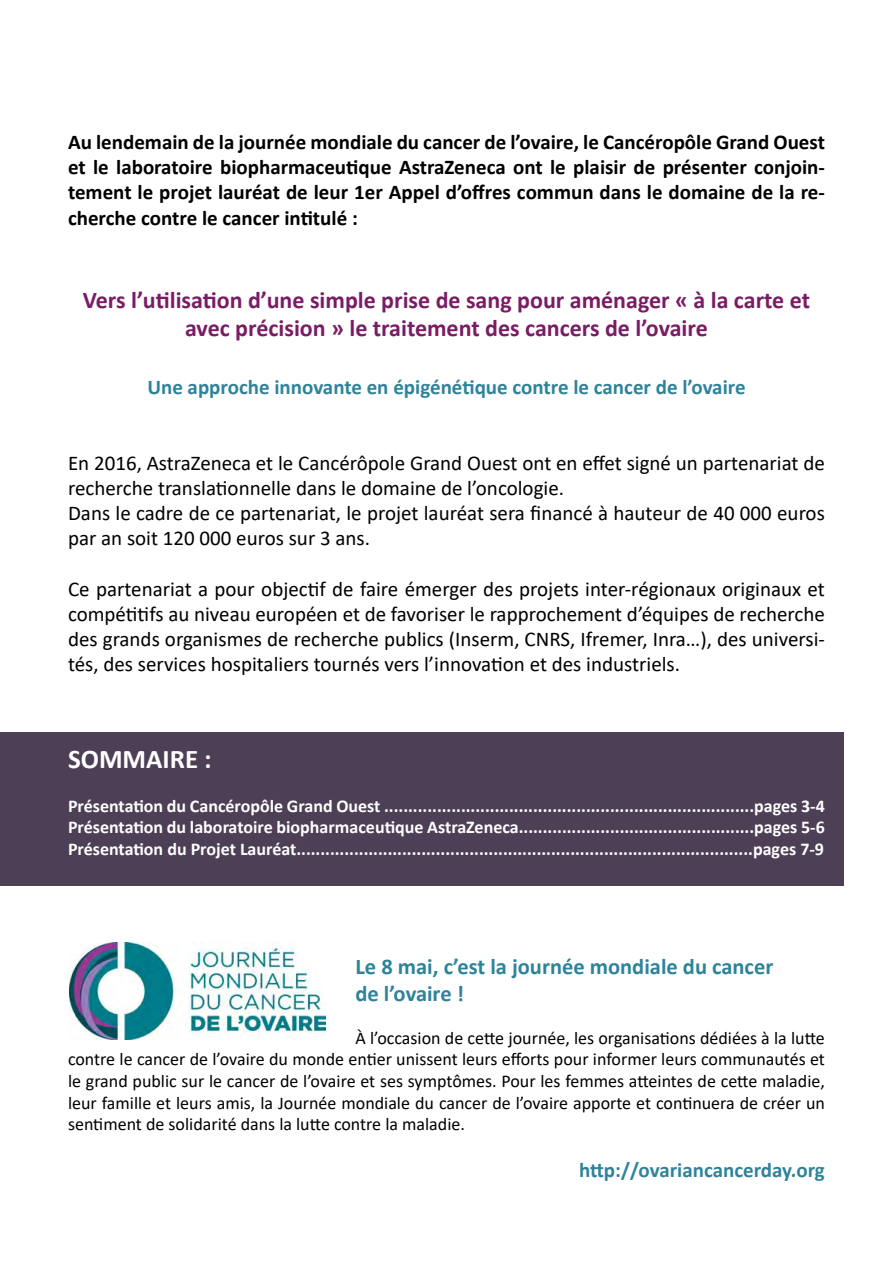
<style>
.page{position:relative;width:893px;height:1263px;background:#fff}
.page>*{position:absolute;margin:0;border:0;box-sizing:border-box;transform-origin:0 0}
.t1{font:700 27px "Calibri";color:#fff}
.t2{font:700 24px/28.8px "Calibri";color:#7a1c65;text-align:center}
.t3{font:700 22.5px/27px "Calibri";color:#2e839b}
.t4{font:21px/25.2px "Calibri";color:#000}
.t5{font:700 21px/25.2px "Calibri";color:#000;text-align:justify}
.t6{font:700 21px "Calibri";color:#2e839b}
.t7{font:18px/21.6px "Calibri";color:#000;text-align:justify}
.t8{font:700 18px/21.6px "Calibri";color:#fff;text-align:justify}
</style>
<div class="page">
<div style="left:0;top:732px;width:843px;height:153px;background:#4d3f55"></div>
<hr style="left:892px;top:156px;width:1px;height:76px;background:#4d3f55">
<img style="left:69px;top:942px;width:257px;height:97px">
<p class="t5" style="left:68px;top:129px;width:758px">Au lendemain de la journée mondiale du cancer de l’ovaire, le Cancéropôle Grand Ouest et le laboratoire biopharmaceutique AstraZeneca ont le plaisir de présenter conjoin&shy;tement le projet lauréat de leur 1er Appel d’offres commun dans le domaine de la re&shy;cherche contre le cancer intitulé :</p>
<p class="t2" style="left:83px;top:285px;width:729px">Vers l’utilisation d’une simple prise de sang pour aménager « à la carte et avec précision » le traitement des cancers de l’ovaire</p>
<p class="t6" style="left:147px;top:372px;width:600px">Une approche innovante en épigénétique contre le cancer de l’ovaire</p>
<p class="t4" style="left:68px;top:449px;width:758px">En 2016, AstraZeneca et le Cancérôpole Grand Ouest ont en effet signé un partenariat de recherche translationnelle dans le domaine de l’oncologie.<br>Dans le cadre de ce partenariat, le projet lauréat sera financé à hauteur de 40 000 euros par an soit 120 000 euros sur 3 ans.</p>
<p class="t4" style="left:68px;top:575px;width:758px;text-align:justify">Ce partenariat a pour objectif de faire émerger des projets inter-régionaux originaux et compétitifs au niveau européen et de favoriser le rapprochement d’équipes de recherche des grands organismes de recherche publics (Inserm, CNRS, Ifremer, Inra…), des universi&shy;tés, des services hospitaliers tournés vers l’innovation et des industriels.</p>
<p class="t1" style="left:68px;top:740px;width:145px">SOMMAIRE :</p>
<p class="t8" style="left:68px;top:794px;width:758px">Présentation du Cancéropôle Grand Ouest .............................................................................pages 3-4<br>Présentation du laboratoire biopharmaceutique AstraZeneca.................................................pages 5-6<br>Présentation du Projet Lauréat...............................................................................................pages 7-9</p>
<p class="t3" style="left:355px;top:952px;width:419px">Le 8 mai, c’est la journée mondiale du cancer de l’ovaire !</p>
<p class="t7" style="left:68px;top:1026px;width:758px;text-indent:287px">À l’occasion de cette journée, les organisations dédiées à la lutte contre le cancer de l’ovaire du monde entier unissent leurs efforts pour informer leurs communautés et le grand public sur le cancer de l’ovaire et ses symptômes. Pour les femmes atteintes de cette maladie, leur famille et leurs amis, la Journée mondiale du cancer de l’ovaire apporte et continuera de créer un sentiment de solidarité dans la lutte contre la maladie.</p>
<p class="t6" style="left:579px;top:1155px;width:247px">http://ovariancancerday.org</p>
</div>
